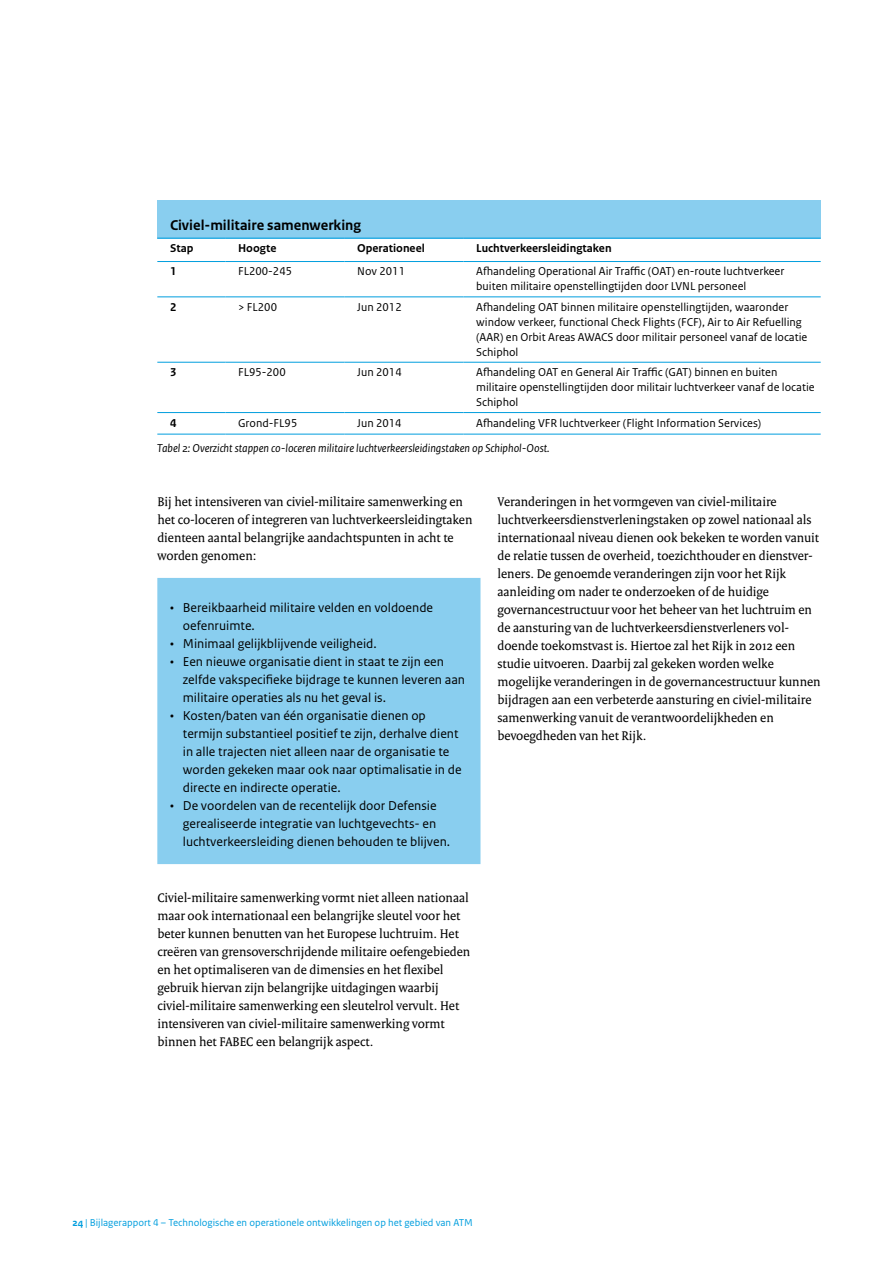
<style>
.page{position:relative;width:893px;height:1263px;background:#fff}
.page>*{position:absolute;margin:0;border:0;box-sizing:border-box;transform-origin:0 0}
.t1{font:700 15px "Rijksoverheid Sans Text";color:#000}
.t2{font:13.5px/18px "Rijksoverheid Serif";color:#000}
.t3{font:13.5px/18px "Rijksoverheid Sans Text";color:#000}
.t4{font:12px/15px "Rijksoverheid Sans Text";color:#000}
.t5{font:italic 12px "Rijksoverheid Sans Text";color:#000}
.t6{font:700 12px "Rijksoverheid Sans Text";color:#000}
.t7{font:10.5px "Rijksoverheid Sans Text";color:#009ede}
.s1{font-weight:700}
</style>
<div class="page">
<div style="left:157px;top:578px;width:323px;height:286px;background:#89ceef"></div>
<div style="left:157px;top:200px;width:664px;height:38px;background:#89ceef"></div>
<hr style="left:157px;top:296px;width:68px;height:1px;background:#009ede">
<hr style="left:225px;top:296px;width:119px;height:1px;background:#009ede">
<hr style="left:344px;top:296px;width:119px;height:1px;background:#009ede">
<hr style="left:463px;top:296px;width:358px;height:1px;background:#009ede">
<hr style="left:157px;top:362px;width:68px;height:1px;background:#009ede">
<hr style="left:225px;top:362px;width:119px;height:1px;background:#009ede">
<hr style="left:344px;top:362px;width:119px;height:1px;background:#009ede">
<hr style="left:463px;top:362px;width:358px;height:1px;background:#009ede">
<hr style="left:157px;top:412px;width:68px;height:1px;background:#009ede">
<hr style="left:225px;top:412px;width:119px;height:1px;background:#009ede">
<hr style="left:344px;top:412px;width:119px;height:1px;background:#009ede">
<hr style="left:463px;top:412px;width:358px;height:1px;background:#009ede">
<hr style="left:157px;top:434px;width:68px;height:1px;background:#009ede">
<hr style="left:225px;top:434px;width:119px;height:1px;background:#009ede">
<hr style="left:344px;top:434px;width:119px;height:1px;background:#009ede">
<hr style="left:463px;top:434px;width:358px;height:1px;background:#009ede">
<hr style="left:157px;top:261px;width:68px;height:1px;background:#009ede">
<hr style="left:225px;top:261px;width:119px;height:1px;background:#009ede">
<hr style="left:344px;top:261px;width:119px;height:1px;background:#009ede">
<hr style="left:463px;top:261px;width:358px;height:1px;background:#009ede">
<hr style="left:157px;top:238px;width:68px;height:1px;background:#009ede">
<hr style="left:225px;top:238px;width:119px;height:1px;background:#009ede">
<hr style="left:344px;top:238px;width:119px;height:1px;background:#009ede">
<hr style="left:463px;top:238px;width:358px;height:1px;background:#009ede">
<p class="t1" style="left:170px;top:216px;width:193px">Civiel-militaire samenwerking</p>
<p class="t6" style="left:170px;top:241px;width:25px">Stap</p>
<p class="t6" style="left:238px;top:241px;width:40px">Hoogte</p>
<p class="t6" style="left:357px;top:241px;width:69px">Operationeel</p>
<p class="t6" style="left:476px;top:241px;width:137px">Luchtverkeersleidingtaken</p>
<p class="t6" style="left:170px;top:265px;width:8px">1</p>
<p class="t4" style="left:238px;top:264px;width:55px">FL200-245</p>
<p class="t4" style="left:357px;top:264px;width:49px">Nov 2011</p>
<p class="t4" style="left:476px;top:264px;width:310px">Afhandeling Operational Air Traffic (OAT) en-route luchtverkeer buiten militaire openstellingtijden door LVNL personeel</p>
<p class="t6" style="left:170px;top:300px;width:8px">2</p>
<p class="t4" style="left:238px;top:300px;width:40px">&gt; FL200</p>
<p class="t4" style="left:357px;top:300px;width:46px">Jun 2012</p>
<p class="t4" style="left:476px;top:300px;width:333px">Afhandeling OAT binnen militaire openstellingtijden, waaronder window verkeer, functional Check Flights (FCF), Air to Air Refuelling (AAR) en Orbit Areas AWACS door militair personeel vanaf de locatie Schiphol</p>
<p class="t6" style="left:170px;top:365px;width:8px">3</p>
<p class="t4" style="left:238px;top:365px;width:49px">FL95-200</p>
<p class="t4" style="left:357px;top:365px;width:46px">Jun 2014</p>
<p class="t4" style="left:476px;top:365px;width:340px">Afhandeling OAT en General Air Traffic (GAT) binnen en buiten militaire openstellingtijden door militair luchtverkeer vanaf de locatie<br>Schiphol</p>
<p class="t6" style="left:170px;top:416px;width:8px">4</p>
<p class="t4" style="left:238px;top:415px;width:61px">Grond-FL95</p>
<p class="t4" style="left:357px;top:415px;width:46px">Jun 2014</p>
<p class="t4" style="left:476px;top:415px;width:287px">Afhandeling VFR luchtverkeer (Flight Information Services)</p>
<p class="t5" style="left:157px;top:441px;width:394px">Tabel 2: Overzicht stappen co-loceren militaire luchtverkeersleidingstaken op Schiphol-Oost.</p>
<p class="t2" style="left:157px;top:492px;width:317px">Bij het intensiveren van civiel-militaire samenwerking en het co-loceren of integreren van luchtverkeersleidingtaken dienteen aantal belangrijke aandachtspunten in acht te worden genomen:</p>
<p class="t3" style="left:183px;top:599px;width:252px;text-indent:-13px">• Bereikbaarheid militaire velden en voldoende oefenruimte.</p>
<p class="t3" style="left:170px;top:635px;width:208px">• Minimaal gelijkblijvende veiligheid.</p>
<p class="t3" style="left:183px;top:653px;width:284px;text-indent:-13px">• Een nieuwe organisatie dient in staat te zijn een zelfde vakspecifieke bijdrage te kunnen leveren aan militaire operaties als nu het geval is.</p>
<p class="t3" style="left:183px;top:707px;width:280px;text-indent:-13px">• Kosten/baten van één organisatie dienen op termijn substantieel positief te zijn, derhalve dient in alle trajecten niet alleen naar de organisatie te worden gekeken maar ook naar optimalisatie in de directe en indirecte operatie.</p>
<p class="t3" style="left:183px;top:797px;width:269px;text-indent:-13px">• De voordelen van de recentelijk door Defensie gerealiseerde integratie van luchtgevechts- en luchtverkeersleiding dienen behouden te blijven.</p>
<p class="t2" style="left:157px;top:888px;width:314px">Civiel-militaire samenwerking vormt niet alleen nationaal maar ook internationaal een belangrijke sleutel voor het beter kunnen benutten van het Europese luchtruim. Het creëren van grensoverschrijdende militaire oefengebieden en het optimaliseren van de dimensies en het flexibel gebruik hiervan zijn belangrijke uitdagingen waarbij civiel-militaire samenwerking een sleutelrol vervult. Het intensiveren van civiel-militaire samenwerking vormt binnen het FABEC een belangrijk aspect.</p>
<p class="t2" style="left:497px;top:492px;width:325px">Veranderingen in het vormgeven van civiel-militaire luchtverkeersdienstverleningstaken op zowel nationaal als internationaal niveau dienen ook bekeken te worden vanuit de relatie tussen de overheid, toezichthouder en dienstver&shy;leners. De genoemde veranderingen zijn voor het Rijk aanleiding om nader te onderzoeken of de huidige governancestructuur voor het beheer van het luchtruim en de aansturing van de luchtverkeersdienstverleners vol&shy;doende toekomstvast is. Hiertoe zal het Rijk in 2012 een studie uitvoeren. Daarbij zal gekeken worden welke mogelijke veranderingen in de governancestructuur kunnen bijdragen aan een verbeterde aansturing en civiel-militaire samenwerking vanuit de verantwoordelijkheden en bevoegdheden van het Rijk.</p>
<p class="t7" style="left:72px;top:1216px;width:402px"><span class="s1">24</span> | Bijlagerapport 4 – Technologische en operationele ontwikkelingen op het gebied van ATM</p>
</div>
